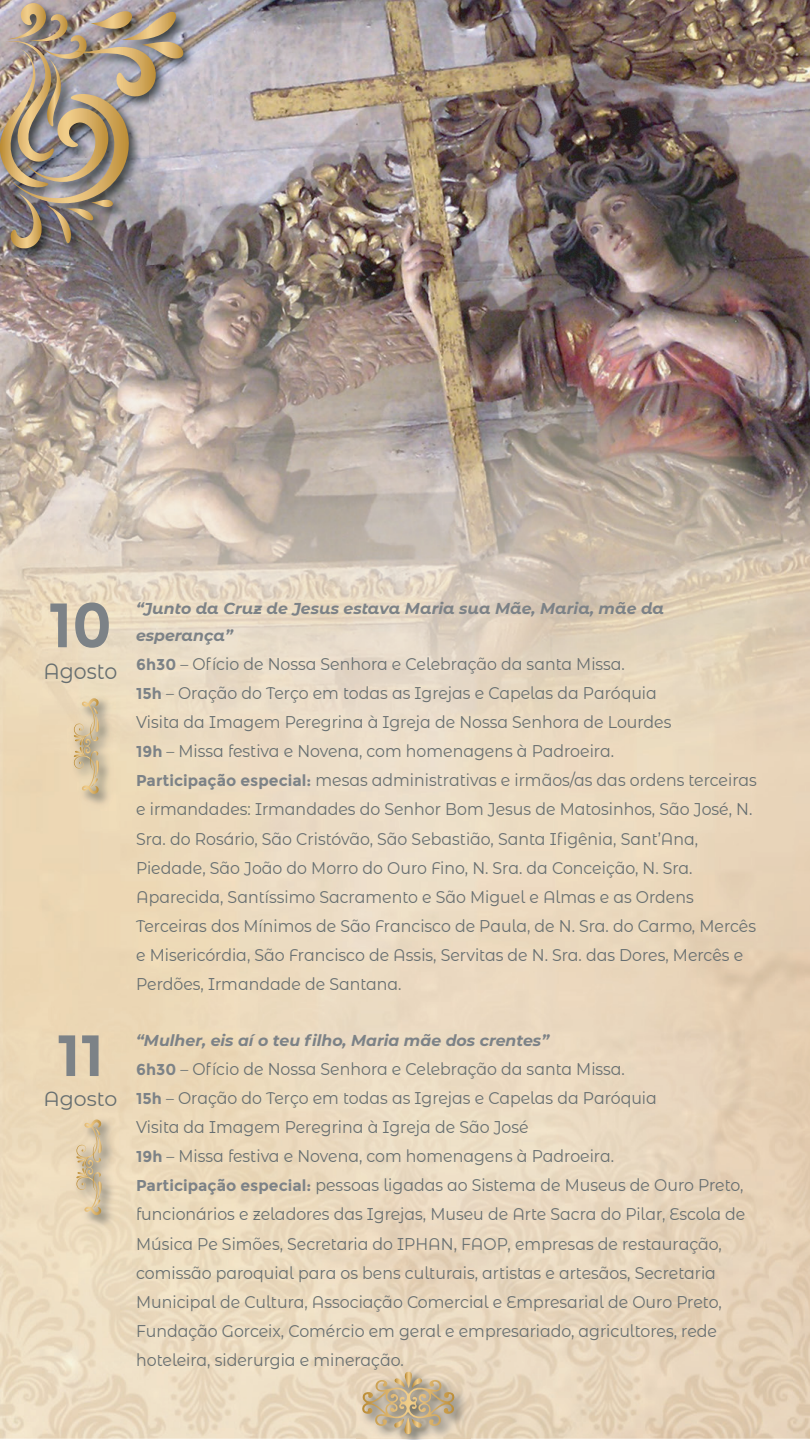
<style>
.page{position:relative;width:810px;height:1440px;background:#fff}
.page>*{position:absolute;margin:0;border:0;box-sizing:border-box;transform-origin:0 0}
.t1{font:700 62.55px "Montserrat";color:#7c8287;scale:.93 1}
.t2{font:700 58.12px "Montserrat";color:#7c8287}
.t3{font:22.12px "Montserrat";color:#666e70;scale:.93 1}
.t4{font:20.55px "Montserrat";color:#666e70}
.t5{font:16.95px/29.1px "Montserrat";color:#666e70;scale:.93 1}
.t6{font:italic 700 15.75px/27px "Montserrat";color:#7c8287}
.s1{font-weight:700;font-size:15.75px;color:#7c8287}
</style>
<div class="page">
<img style="left:0;top:0;width:810px;height:1439px">
<img style="left:356px;top:1366px;width:115px;height:74px">
<svg style="left:362px;top:1372px;width:93px;height:62px;background:#c9b696"></svg>
<img style="left:68px;top:692px;width:48px;height:119px">
<svg style="left:74px;top:698px;width:25px;height:96px;background:#d5c09b"></svg>
<img style="left:70px;top:1113px;width:48px;height:119px">
<svg style="left:76px;top:1119px;width:26px;height:96px;background:#d6c29e"></svg>
<img style="left:0;top:0;width:200px;height:265px">
<img style="left:0;top:3px;width:184px;height:247px">
<h1 class="t1" style="left:49px;top:588px;width:70px">10</h1>
<h3 class="t3" style="left:43px;top:656px;width:81px">Agosto</h3>
<h2 class="t2" style="left:57px;top:1021px;width:48px">11</h2>
<p class="t4" style="left:43px;top:1085px;width:75px">Agosto</p>
<p class="t6" style="left:136px;top:594px;width:530px">“Junto da Cruz de Jesus estava Maria sua Mãe, Maria, mãe da esperança”</p>
<p class="t5" style="left:136px;top:649px;width:669px"><span class="s1">6h30</span> – Ofício de Nossa Senhora e Celebração da santa Missa.<br><span class="s1">15h</span> – Oração do Terço em todas as Igrejas e Capelas da Paróquia<br>Visita da Imagem Peregrina à Igreja de Nossa Senhora de Lourdes<br><span class="s1">19h</span> – Missa festiva e Novena, com homenagens à Padroeira.<br><span class="s1">Participação especial:</span> mesas administrativas e irmãos/as das ordens terceiras e irmandades: Irmandades do Senhor Bom Jesus de Matosinhos, São José, N.<br>Sra. do Rosário, São Cristóvão, São Sebastião, Santa Ifigênia, Sant’Ana, Piedade, São João do Morro do Ouro Fino, N. Sra. da Conceição, N. Sra.<br>Aparecida, Santíssimo Sacramento e São Miguel e Almas e as Ordens Terceiras dos Mínimos de São Francisco de Paula, de N. Sra. do Carmo, Mercês e Misericórdia, São Francisco de Assis, Servitas de N. Sra. das Dores, Mercês e Perdões, Irmandade de Santana.</p>
<p class="t6" style="left:136px;top:1026px;width:415px">“Mulher, eis aí o teu filho, Maria mãe dos crentes”</p>
<p class="t5" style="left:136px;top:1054px;width:657px"><span class="s1">6h30</span> – Ofício de Nossa Senhora e Celebração da santa Missa.<br><span class="s1">15h</span> – Oração do Terço em todas as Igrejas e Capelas da Paróquia<br>Visita da Imagem Peregrina à Igreja de São José<br><span class="s1">19h</span> – Missa festiva e Novena, com homenagens à Padroeira.<br><span class="s1">Participação especial:</span> pessoas ligadas ao Sistema de Museus de Ouro Preto, funcionários e zeladores das Igrejas, Museu de Arte Sacra do Pilar, Escola de Música Pe Simões, Secretaria do IPHAN, FAOP, empresas de restauração, comissão paroquial para os bens culturais, artistas e artesãos, Secretaria Municipal de Cultura, Associação Comercial e Empresarial de Ouro Preto, Fundação Gorceix, Comércio em geral e empresariado, agricultores, rede hoteleira, siderurgia e mineração.</p>
</div>
